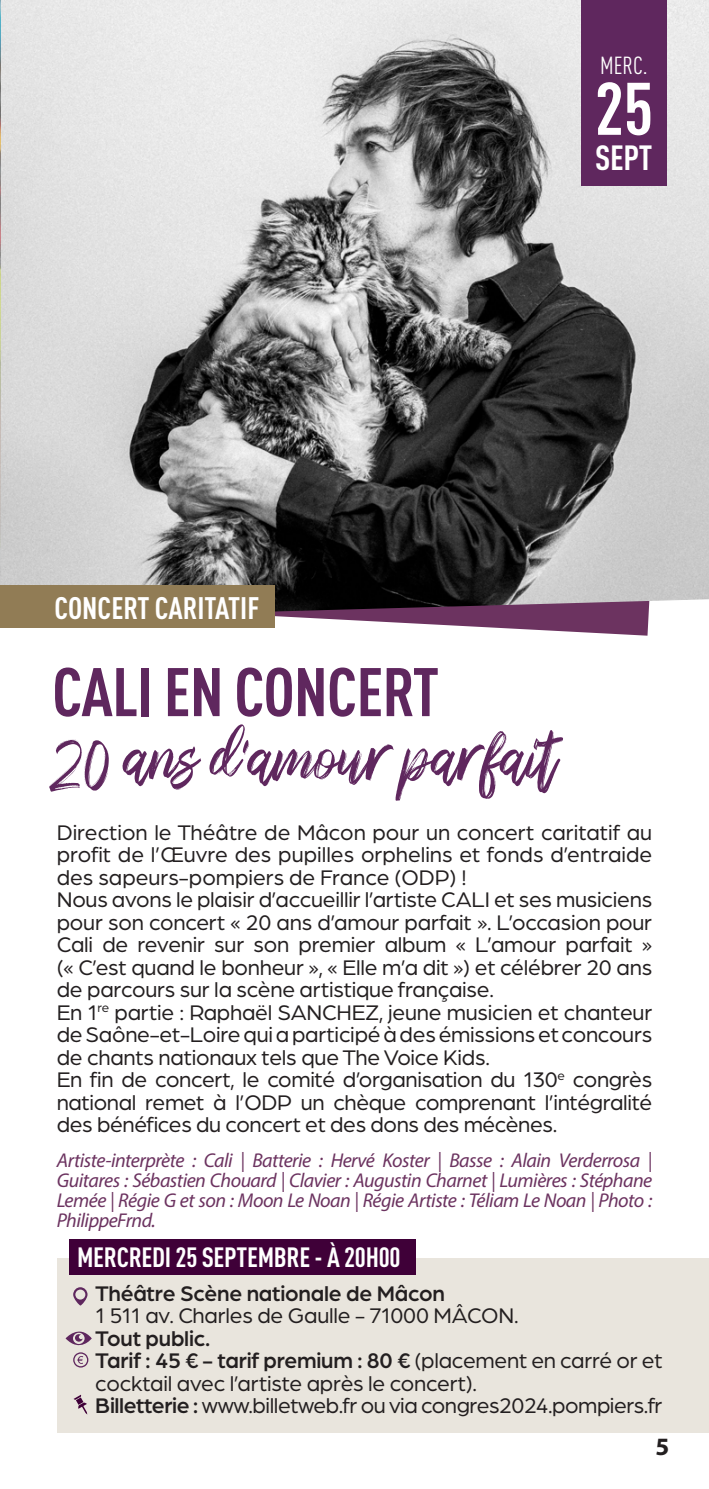
<style>
.page{position:relative;width:709px;height:1489px;background:#fff}
.page>*{position:absolute;margin:0;border:0;box-sizing:border-box;transform-origin:0 0}
.t1{font:700 73px "DIN Cond";color:#fff}
.t2{font:700 67.5px "DIN Cond";letter-spacing:-.01em;color:#5f275e}
.t3{font:57.5px "Sparose";letter-spacing:-.01em;color:#5f275e}
.t4{font:700 34.5px "DIN Cond";color:#fff}
.t5{font:700 30.75px "DIN Cond";color:#fff}
.t6{font:700 27.5px "DIN Cond";letter-spacing:-.01em;color:#fff}
.t7{font:700 25px "DIN Cond";color:#fff}
.t8{font:700 25px "Myriad Pro";color:#231f20}
.t9{font:24.25px "DIN Cond";color:#fff}
.t10{font:22.5px/22.5px "Arboria";letter-spacing:-.01em;color:#231f20;text-align:justify}
.t11{font:500 22.5px "Arboria";letter-spacing:-.01em;color:#231f20}
.t12{font:italic 20px/20px "Myriad Pro";letter-spacing:-.025em;color:#6c3360;text-align:justify}
.s1{font-weight:500}
</style>
<div class="page">
<svg style="left:274px;top:619px;width:375px;height:16px"></svg>
<img style="left:1px;top:0;width:708px;height:619px">
<img style="left:0;top:0;width:1px;height:586px">
<div style="left:581px;top:0;width:85px;height:186px;background:#5f275e"></div>
<div style="left:0;top:586px;width:274px;height:42px;background:#917c55"></div>
<div style="left:57px;top:1257px;width:652px;height:174px;background:#e9e5dd"></div>
<svg style="left:73px;top:1287px;width:14px;height:18px"></svg>
<svg style="left:66px;top:1331px;width:26px;height:36px"></svg>
<div style="left:69px;top:1239px;width:346px;height:35px;background:#3f0038"></div>
<hr style="left:0;top:1259px;width:1px;height:172px;background:#917c55">
<svg style="left:74px;top:1394px;width:13px;height:20px"></svg>
<p class="t7" style="left:601px;top:38px;width:57px">SPORT</p>
<p class="t9" style="left:600px;top:51px;width:49px">MERC.</p>
<p class="t1" style="left:594px;top:64px;width:60px">25</p>
<p class="t4" style="left:595px;top:136px;width:59px">SEPT</p>
<p class="t5" style="left:55px;top:589px;width:206px">CONCERT CARITATIF</p>
<p class="t2" style="left:52px;top:651px;width:388px">CALI EN CONCERT</p>
<p class="t3" style="left:52px;top:717px;width:506px">20 ans d'amour parfait</p>
<p class="t10" style="left:57px;top:820px;width:597px">Direction le Théâtre de Mâcon pour un concert caritatif au profit de l’Œuvre des pupilles orphelins et fonds d’entraide des sapeurs-pompiers de France (ODP) !</p>
<p class="t10" style="left:57px;top:887px;width:597px">Nous avons le plaisir d’accueillir l’artiste CALI et ses musiciens pour son concert « 20 ans d’amour parfait ». L’occasion pour Cali de revenir sur son premier album « L’amour parfait » (« C’est quand le bonheur », « Elle m’a dit ») et célébrer 20 ans de parcours sur la scène artistique française.</p>
<p class="t10" style="left:57px;top:1000px;width:597px">En 1<sup>re</sup> partie : Raphaël SANCHEZ, jeune musicien et chanteur de Saône-et-Loire qui a participé à des émissions et concours de chants nationaux tels que The Voice Kids.</p>
<p class="t10" style="left:57px;top:1067px;width:597px">En fin de concert, le comité d’organisation du 130<sup>e</sup> congrès national remet à l’ODP un chèque comprenant l’intégralité des bénéfices du concert et des dons des mécènes.</p>
<p class="t12" style="left:57px;top:1150px;width:597px">Artiste-interprète : Cali | Batterie : Hervé Koster | Basse : Alain Verderrosa | Guitares : Sébastien Chouard | Clavier : Augustin Charnet | Lumières : Stéphane Lemée | Régie G et son : Moon Le Noan | Régie Artiste : Téliam Le Noan | Photo :<br>PhilippeFrnd.</p>
<p class="t6" style="left:77px;top:1240px;width:325px">MERCREDI 25 SEPTEMBRE - À 20H00</p>
<p class="t11" style="left:95px;top:1277px;width:351px">Théâtre Scène nationale de Mâcon</p>
<p class="t10" style="left:95px;top:1303px;width:425px">1 511 av. Charles de Gaulle - 71000 MÂCON.</p>
<p class="t11" style="left:95px;top:1322px;width:116px">Tout public.</p>
<p class="t10" style="left:95px;top:1348px;width:568px"><span class="s1">Tarif : 45 € - tarif premium : 80 €</span> (placement en carré or et cocktail avec l’artiste après le concert).</p>
<p class="t10" style="left:95px;top:1393px;width:568px"><span class="s1">Billetterie :</span> www.billetweb.fr ou via congres2024.pompiers.fr</p>
<p class="t8" style="left:655px;top:1429px;width:15px">5</p>
</div>
